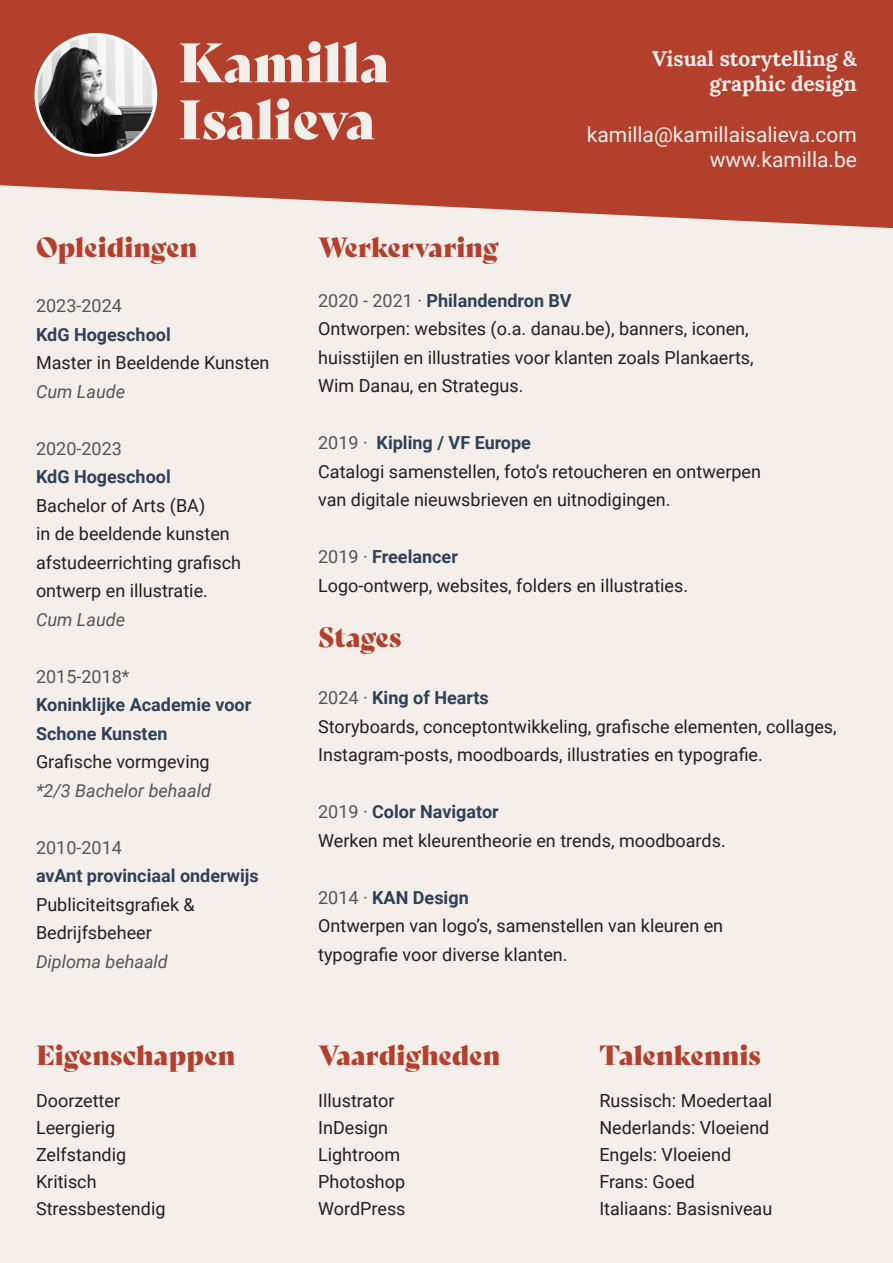
<style>
.page{position:relative;width:893px;height:1263px;background:#f4efeb}
.page>*{position:absolute;margin:0;border:0;box-sizing:border-box;transform-origin:0 0}
.t1{font:54px "Bely Display";color:#f4efeb}
.t2{font:27px "Bely Display";color:#b33f2d}
.t3{font:21px "Roboto";color:#f4efeb}
.t4{font:700 21px "Lora";color:#f4efeb}
.t5{font:18px/28.5px "Roboto";color:#231f20}
.t6{font:700 18px "Roboto";color:#2f4157}
.t7{font:18px "Roboto";color:#545556}
.t8{font:italic 18px "Roboto";color:#545555}
.t9{font:italic 18px "Roboto";color:#545556}
.s1{font-weight:400;color:#545556}
</style>
<div class="page">
<svg style="left:0;top:0;width:893px;height:229px;background:#ba5241"></svg>
<img style="left:36px;top:36px;width:118px;height:118px">
<div style="left:34px;top:33px;width:123px;height:124px;border:3px solid #fff;border-radius:50%"></div>
<p class="t1" style="left:178px;top:19px;width:213px">Kamilla</p>
<p class="t1" style="left:178px;top:76px;width:199px">Isalieva</p>
<p class="t4" style="left:652px;top:41px;width:206px">Visual storytelling &amp;</p>
<p class="t4" style="left:709px;top:66px;width:149px">graphic design</p>
<p class="t3" style="left:587px;top:119px;width:272px">kamilla@kamillaisalieva.com</p>
<p class="t3" style="left:710px;top:145px;width:149px">www.kamilla.be</p>
<p class="t2" style="left:36px;top:225px;width:163px">Opleidingen</p>
<p class="t7" style="left:36px;top:293px;width:87px">2023-2024</p>
<p class="t6" style="left:36px;top:322px;width:136px">KdG Hogeschool</p>
<p class="t5" style="left:36px;top:348px;width:235px">Master in Beeldende Kunsten</p>
<p class="t8" style="left:36px;top:379px;width:91px">Cum Laude</p>
<p class="t7" style="left:36px;top:436px;width:87px">2020-2023</p>
<p class="t6" style="left:36px;top:464px;width:136px">KdG Hogeschool</p>
<p class="t5" style="left:36px;top:490px;width:171px">Bachelor of Arts (BA)</p>
<p class="t5" style="left:36px;top:519px;width:195px">in de beeldende kunsten</p>
<p class="t5" style="left:36px;top:547px;width:207px">afstudeerrichting grafisch</p>
<p class="t5" style="left:36px;top:576px;width:173px">ontwerp en illustratie.</p>
<p class="t8" style="left:36px;top:607px;width:91px">Cum Laude</p>
<p class="t7" style="left:36px;top:664px;width:95px">2015-2018*</p>
<p class="t6" style="left:36px;top:692px;width:217px">Koninklijke Academie voor</p>
<p class="t6" style="left:36px;top:721px;width:133px">Schone Kunsten</p>
<p class="t5" style="left:36px;top:747px;width:175px">Grafische vormgeving</p>
<p class="t9" style="left:36px;top:778px;width:177px">*2/3 Bachelor behaald</p>
<p class="t7" style="left:36px;top:835px;width:87px">2010-2014</p>
<p class="t6" style="left:36px;top:863px;width:224px">avAnt provinciaal onderwijs</p>
<p class="t5" style="left:36px;top:889px;width:160px">Publiciteitsgrafiek &amp;</p>
<p class="t5" style="left:36px;top:918px;width:117px">Bedrijfsbeheer</p>
<p class="t8" style="left:36px;top:949px;width:133px">Diploma behaald</p>
<p class="t2" style="left:36px;top:1033px;width:201px">Eigenschappen</p>
<p class="t5" style="left:36px;top:1086px;width:86px">Doorzetter</p>
<p class="t5" style="left:36px;top:1113px;width:81px">Leergierig</p>
<p class="t5" style="left:36px;top:1140px;width:92px">Zelfstandig</p>
<p class="t5" style="left:36px;top:1167px;width:62px">Kritisch</p>
<p class="t5" style="left:36px;top:1194px;width:131px">Stressbestendig</p>
<p class="t2" style="left:318px;top:225px;width:182px">Werkervaring</p>
<p class="t6" style="left:318px;top:288px;width:255px"><span class="s1">2020 - 2021 ·</span> Philandendron BV</p>
<p class="t5" style="left:318px;top:314px;width:432px">Ontworpen: websites (o.a. danau.be), banners, iconen,</p>
<p class="t5" style="left:318px;top:343px;width:437px">huisstijlen en illustraties voor klanten zoals Plankaerts,</p>
<p class="t5" style="left:318px;top:371px;width:207px">Wim Danau, en Strategus.</p>
<p class="t6" style="left:318px;top:430px;width:214px"><span class="s1">2019 ·</span> Kipling / VF Europe</p>
<p class="t5" style="left:318px;top:457px;width:444px">Catalogi samenstellen, foto’s retoucheren en ontwerpen</p>
<p class="t5" style="left:318px;top:485px;width:354px">van digitale nieuwsbrieven en uitnodigingen.</p>
<p class="t6" style="left:318px;top:544px;width:141px"><span class="s1">2019 ·</span> Freelancer</p>
<p class="t5" style="left:318px;top:571px;width:371px">Logo-ontwerp, websites, folders en illustraties.</p>
<p class="t2" style="left:318px;top:616px;width:85px">Stages</p>
<p class="t6" style="left:318px;top:685px;width:172px"><span class="s1">2024 ·</span> King of Hearts</p>
<p class="t5" style="left:318px;top:712px;width:520px">Storyboards, conceptontwikkeling, grafische elementen, collages,<br>Instagram-posts, moodboards, illustraties en typografie.</p>
<p class="t6" style="left:318px;top:799px;width:182px"><span class="s1">2019 ·</span> Color Navigator</p>
<p class="t5" style="left:318px;top:826px;width:409px">Werken met kleurentheorie en trends, moodboards.</p>
<p class="t6" style="left:318px;top:885px;width:152px"><span class="s1">2014 ·</span> KAN Design</p>
<p class="t5" style="left:318px;top:911px;width:407px">Ontwerpen van logo’s, samenstellen van kleuren en</p>
<p class="t5" style="left:318px;top:940px;width:251px">typografie voor diverse klanten.</p>
<p class="t2" style="left:318px;top:1033px;width:184px">Vaardigheden</p>
<p class="t5" style="left:318px;top:1086px;width:78px">Illustrator</p>
<p class="t5" style="left:318px;top:1113px;width:71px">InDesign</p>
<p class="t5" style="left:318px;top:1140px;width:84px">Lightroom</p>
<p class="t5" style="left:318px;top:1167px;width:89px">Photoshop</p>
<p class="t5" style="left:318px;top:1194px;width:89px">WordPress</p>
<p class="t2" style="left:599px;top:1033px;width:163px">Talenkennis</p>
<p class="t5" style="left:599px;top:1086px;width:174px">Russisch: Moedertaal</p>
<p class="t5" style="left:599px;top:1113px;width:172px">Nederlands: Vloeiend</p>
<p class="t5" style="left:599px;top:1140px;width:133px">Engels: Vloeiend</p>
<p class="t5" style="left:599px;top:1167px;width:97px">Frans: Goed</p>
<p class="t5" style="left:599px;top:1194px;width:174px">Italiaans: Basisniveau</p>
</div>
